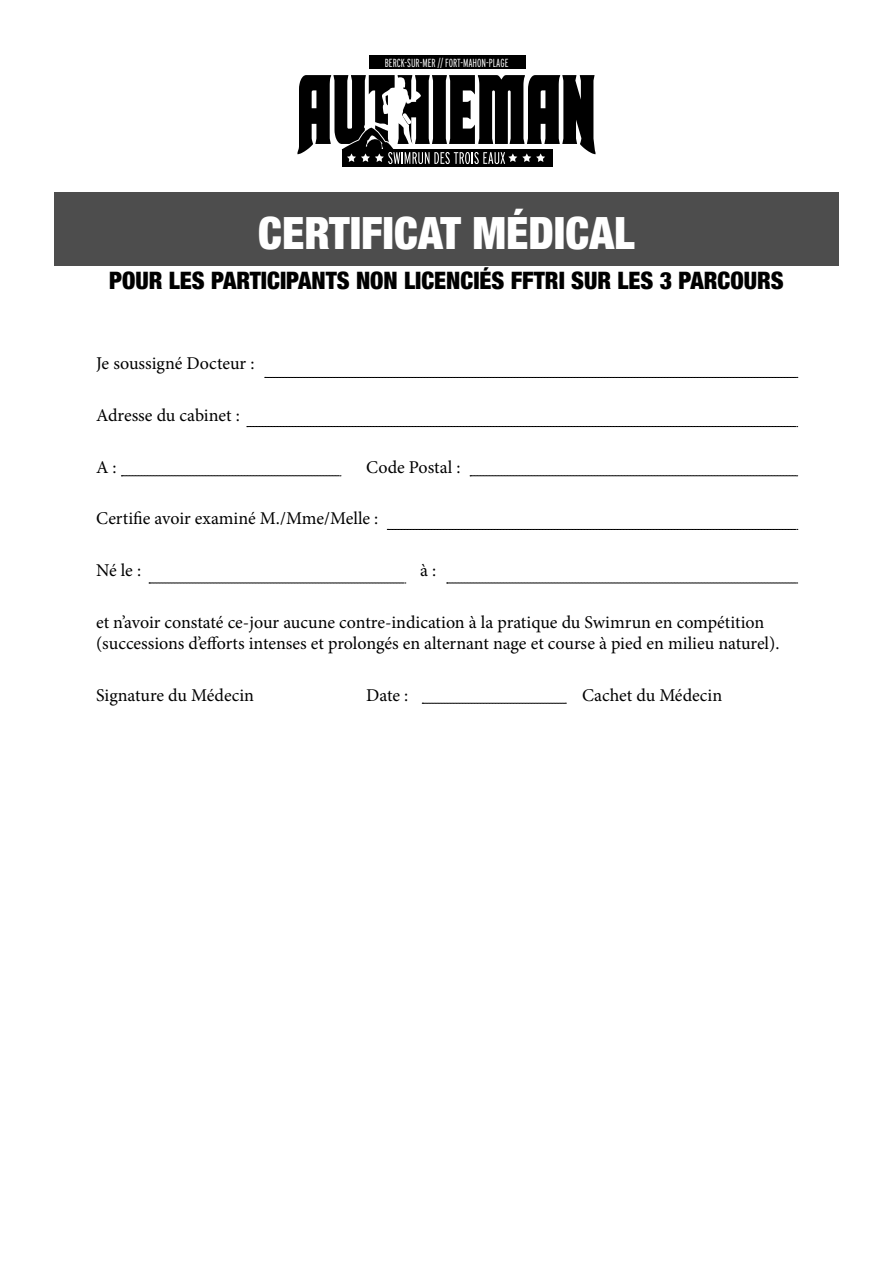
<style>
.page{position:relative;width:893px;height:1263px;background:#fff}
.page>*{position:absolute;margin:0;border:0;box-sizing:border-box;transform-origin:0 0}
.t1{font:900 condensed 44.4px "Helvetica Neue";color:#fff}
.t2{font:900 condensed 24px "Helvetica Neue";color:#000}
.t3{font:18px/21.6px "Minion Pro";color:#000}
.t4{font:300 extra-condensed 11.7px "Interstate";color:#fff}
</style>
<div class="page">
<div style="left:54px;top:192px;width:785px;height:74px;background:#4d4d4d"></div>
<svg style="left:265px;top:377px;width:533px;height:1px"></svg>
<svg style="left:247px;top:426px;width:551px;height:1px"></svg>
<svg style="left:121px;top:476px;width:220px;height:1px"></svg>
<svg style="left:470px;top:476px;width:328px;height:1px"></svg>
<svg style="left:387px;top:529px;width:411px;height:1px"></svg>
<svg style="left:149px;top:583px;width:257px;height:1px"></svg>
<svg style="left:447px;top:583px;width:351px;height:1px"></svg>
<svg style="left:422px;top:703px;width:144px;height:1px"></svg>
<div style="left:369px;top:56px;width:156px;height:13px;background:#000"></div>
<div style="left:342px;top:149px;width:210px;height:18px;background:#000"></div>
<svg style="left:297px;top:75px;width:299px;height:89px"></svg>
<p class="t4" style="left:385px;top:56px;width:125px">BERCK-SUR-MER // FORT-MAHON-PLAGE</p>
<h1 class="t1" style="left:258px;top:196px;width:378px">CERTIFICAT MÉDICAL</h1>
<h2 class="t2" style="left:109px;top:261px;width:676px">POUR LES PARTICIPANTS NON LICENCIÉS FFTRI SUR LES 3 PARCOURS</h2>
<p class="t3" style="left:96px;top:353px;width:160px">Je soussigné Docteur :</p>
<p class="t3" style="left:96px;top:404px;width:145px">Adresse du cabinet :</p>
<p class="t3" style="left:96px;top:456px;width:22px">A :</p>
<p class="t3" style="left:366px;top:456px;width:96px">Code Postal :</p>
<p class="t3" style="left:96px;top:508px;width:284px">Certifie avoir examiné M./Mme/Melle :</p>
<p class="t3" style="left:96px;top:560px;width:47px">Né le :</p>
<p class="t3" style="left:420px;top:560px;width:18px">à :</p>
<p class="t3" style="left:96px;top:611px;width:685px">et n’avoir constaté ce-jour aucune contre-indication à la pratique du Swimrun en compétition (successions d’efforts intenses et prolongés en alternant nage et course à pied en milieu naturel).</p>
<p class="t3" style="left:96px;top:685px;width:159px">Signature du Médecin</p>
<p class="t3" style="left:366px;top:685px;width:44px">Date :</p>
<p class="t3" style="left:582px;top:685px;width:142px">Cachet du Médecin</p>
</div>
